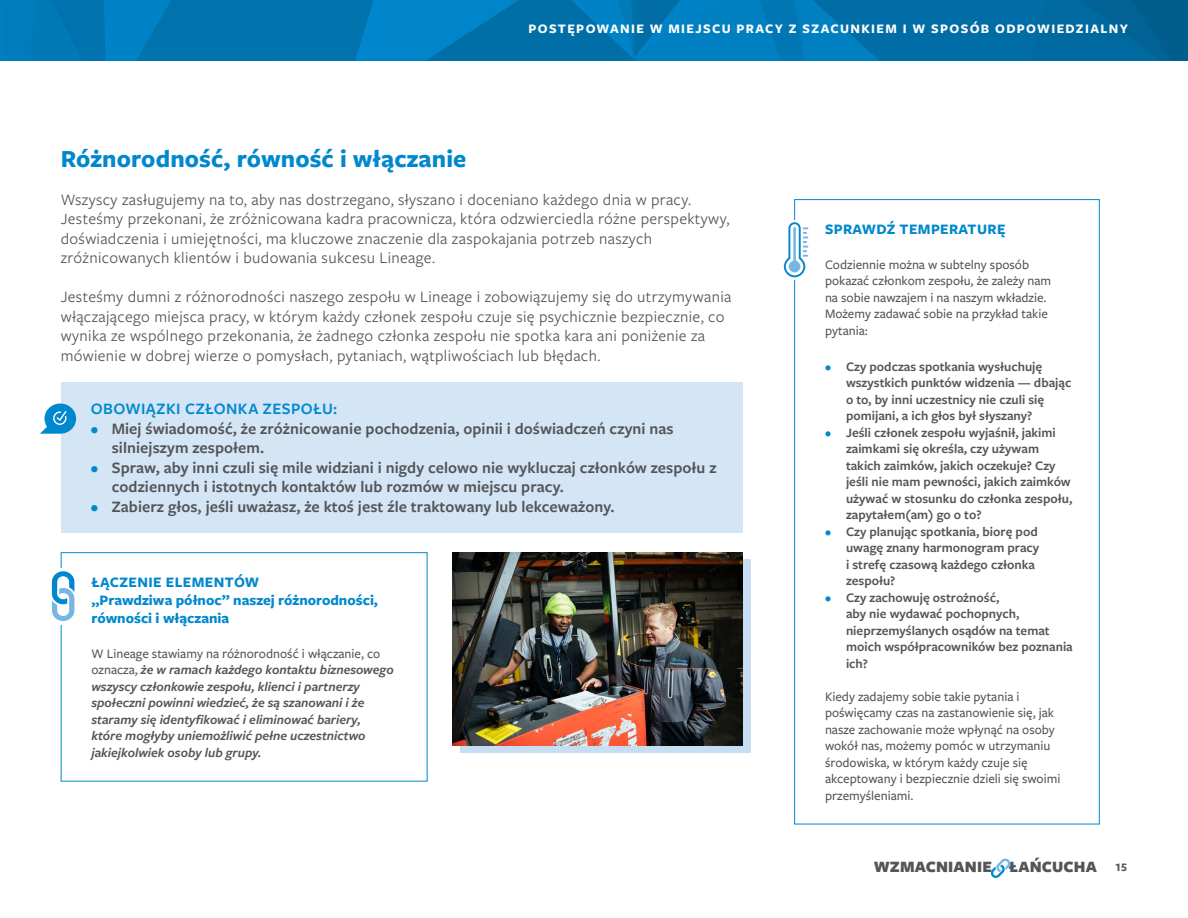
<style>
.page{position:relative;width:1188px;height:918px;background:#fff}
.page>*{position:absolute;margin:0;border:0;box-sizing:border-box;transform-origin:0 0}
.t1{font:700 25.5px "Freight Sans Pro";letter-spacing:.005em;color:#0088ce}
.t2{font:16.5px/19.5px "Freight Sans Pro";letter-spacing:.02em;color:#535558}
.t3{font:600 16.5px/19.5px "Freight Sans Pro";letter-spacing:.005em;color:#535558}
.t4{font:600 16.5px "Freight Sans Pro";letter-spacing:.025em;color:#0088ce}
.t5{font:900 16.35px "Freight Sans Pro";letter-spacing:.01em;color:#535558}
.t6{font:700 15px/18px "Freight Sans Pro";color:#0088ce}
.t7{font:700 15px "Freight Sans Pro";letter-spacing:.025em;color:#0088ce}
.t8{font:600 13.5px/16.5px "Freight Sans Pro";color:#535558}
.t9{font:500 13.5px/16.5px "Freight Sans Pro";color:#535558}
.t10{font:italic 600 13.5px/16.5px "Freight Sans Pro";color:#535558}
.t11{font:700 13.5px "Freight Sans Pro";letter-spacing:.1em;color:#fff}
.t12{font:700 12px "Freight Sans Pro";color:#535558}
.s1{color:#0088ce}
.s2{font-weight:500;font-style:normal}
</style>
<div class="page">
<svg style="left:0;top:0;width:1188px;height:61px;background:#0074b0"></svg>
<svg style="left:990px;top:859px;width:21px;height:19px"></svg>
<div style="left:460px;top:559px;width:290px;height:194px;background:#c6ddf2"></div>
<img style="left:453px;top:552px;width:290px;height:194px">
<div style="left:61px;top:552px;width:367px;height:230px;border:1px solid #0088ce"></div>
<hr style="left:60px;top:568px;width:4px;height:57px;background:#fff">
<svg style="left:52px;top:571px;width:22px;height:50px"></svg>
<div style="left:61px;top:382px;width:682px;height:151px;background:#d4e5f5"></div>
<svg style="left:40px;top:404px;width:36px;height:30px"></svg>
<svg style="left:784px;top:222px;width:24px;height:55px"></svg>
<p class="t11" style="left:529px;top:19px;width:601px">POSTĘPOWANIE W MIEJSCU PRACY Z SZACUNKIEM I W SPOSÓB ODPOWIEDZIALNY</p>
<h1 class="t1" style="left:61px;top:141px;width:407px">Różnorodność, równość i włączanie</h1>
<p class="t2" style="left:61px;top:189px;width:670px">Wszyscy zasługujemy na to, aby nas dostrzegano, słyszano i doceniano każdego dnia w pracy.<br>Jesteśmy przekonani, że zróżnicowana kadra pracownicza, która odzwierciedla różne perspektywy, doświadczenia i umiejętności, ma kluczowe znaczenie dla zaspokajania potrzeb naszych zróżnicowanych klientów i budowania sukcesu Lineage.</p>
<p class="t2" style="left:61px;top:287px;width:672px">Jesteśmy dumni z różnorodności naszego zespołu w Lineage i zobowiązujemy się do utrzymywania włączającego miejsca pracy, w którym każdy członek zespołu czuje się psychicznie bezpiecznie, co wynika ze wspólnego przekonania, że żadnego członka zespołu nie spotka kara ani poniżenie za mówienie w dobrej wierze o pomysłach, pytaniach, wątpliwościach lub błędach.</p>
<p class="t4" style="left:91px;top:398px;width:248px">OBOWIĄZKI CZŁONKA ZESPOŁU:</p>
<p class="t3" style="left:112px;top:418px;width:563px;text-indent:-21px"><span class="s1">•</span> Miej świadomość, że zróżnicowanie pochodzenia, opinii i doświadczeń czyni nas silniejszym zespołem.</p>
<p class="t3" style="left:112px;top:457px;width:606px;text-indent:-21px"><span class="s1">•</span> Spraw, aby inni czuli się mile widziani i nigdy celowo nie wykluczaj członków zespołu z codziennych i istotnych kontaktów lub rozmów w miejscu pracy.</p>
<p class="t3" style="left:91px;top:496px;width:525px"><span class="s1">•</span> Zabierz głos, jeśli uważasz, że ktoś jest źle traktowany lub lekceważony.</p>
<p class="t6" style="left:92px;top:573px;width:288px">ŁĄCZENIE ELEMENTÓW<br>„Prawdziwa północ” naszej różnorodności, równości i włączania</p>
<p class="t10" style="left:92px;top:645px;width:304px"><span class="s2">W Lineage stawiamy na różnorodność i włączanie, co oznacza,</span> że w ramach każdego kontaktu biznesowego wszyscy członkowie zespołu, klienci i partnerzy społeczni powinni wiedzieć, że są szanowani i że staramy się identyfikować i eliminować bariery, które mogłyby uniemożliwić pełne uczestnictwo jakiejkolwiek osoby lub grupy.</p>
<p class="t7" style="left:825px;top:219px;width:182px">SPRAWDŹ TEMPERATURĘ</p>
<p class="t9" style="left:825px;top:256px;width:228px">Codziennie można w subtelny sposób pokazać członkom zespołu, że zależy nam na sobie nawzajem i na naszym wkładzie.<br>Możemy zadawać sobie na przykład takie pytania:</p>
<p class="t8" style="left:846px;top:358px;width:227px;text-indent:-21px"><span class="s1">•</span> Czy podczas spotkania wysłuchuję wszystkich punktów widzenia — dbając o to, by inni uczestnicy nie czuli się pomijani, a ich głos był słyszany?</p>
<p class="t8" style="left:846px;top:423px;width:228px;text-indent:-21px"><span class="s1">•</span> Jeśli członek zespołu wyjaśnił, jakimi zaimkami się określa, czy używam takich zaimków, jakich oczekuje? Czy jeśli nie mam pewności, jakich zaimków używać w stosunku do członka zespołu, zapytałem(am) go o to?</p>
<p class="t8" style="left:846px;top:522px;width:195px;text-indent:-21px"><span class="s1">•</span> Czy planując spotkania, biorę pod uwagę znany harmonogram pracy i strefę czasową każdego członka zespołu?</p>
<p class="t8" style="left:846px;top:588px;width:228px;text-indent:-21px"><span class="s1">•</span> Czy zachowuję ostrożność,<br>aby nie wydawać pochopnych, nieprzemyślanych osądów na temat moich współpracowników bez poznania ich?</p>
<p class="t9" style="left:825px;top:687px;width:237px">Kiedy zadajemy sobie takie pytania i poświęcamy czas na zastanowienie się, jak nasze zachowanie może wpłynąć na osoby wokół nas, możemy pomóc w utrzymaniu środowiska, w którym każdy czuje się akceptowany i bezpiecznie dzieli się swoimi przemyśleniami.</p>
<p class="t5" style="left:874px;top:856px;width:225px">WZMACNIANIE ŁAŃCUCHA</p>
<p class="t12" style="left:1115px;top:859px;width:13px">15</p>
</div>
